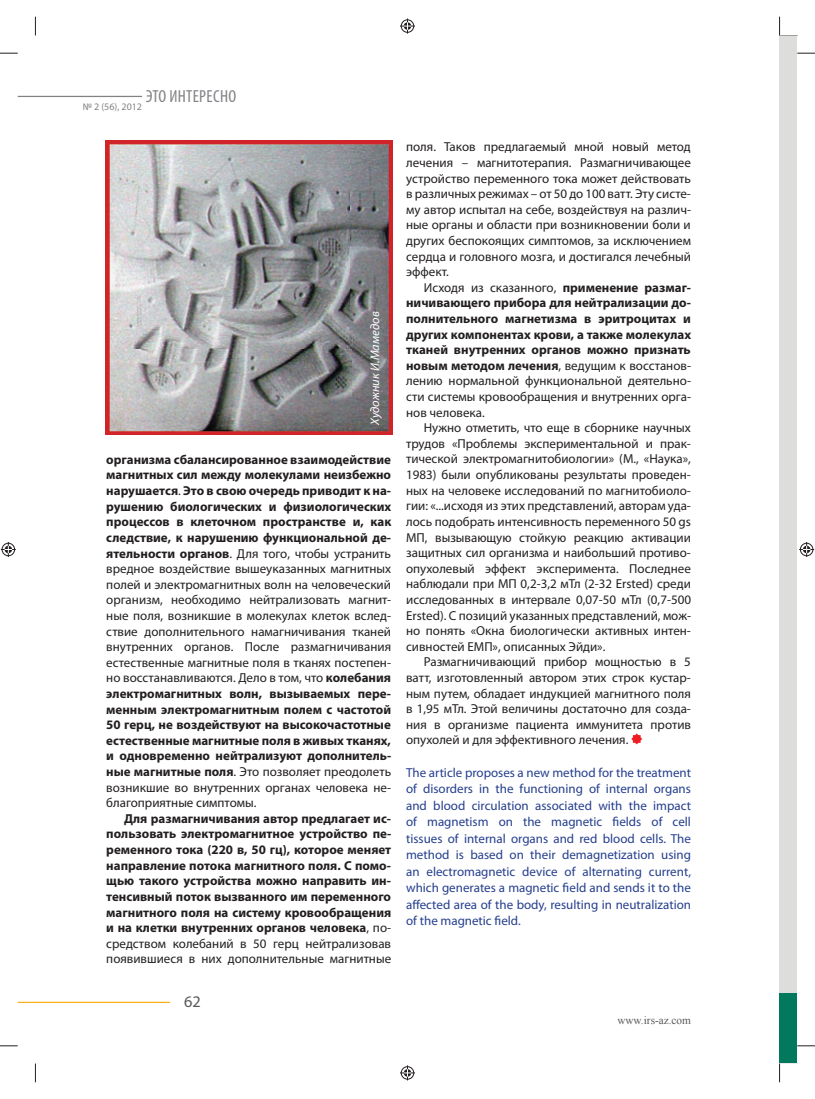
<style>
.page{position:relative;width:815px;height:1099px;background:#fff}
.page>*{position:absolute;margin:0;border:0;box-sizing:border-box;transform-origin:0 0}
.t1{font:condensed 17.5px "Myriad Pro";letter-spacing:.02em;color:#808285}
.t2{font:16.25px "Myriad Pro";color:#57585a}
.t3{font:700 13px/15.6px "Myriad Pro";color:#231f20;text-align:justify}
.t4{font:13px/15.6px "Myriad Pro";color:#231f20;text-align:justify}
.t5{font:13px/16.5px "Myriad Pro";color:#253f8e;text-align:justify}
.t6{font:italic 12.5px "Myriad Pro";color:#fff}
.t7{font:11.25px "Times New Roman";color:#57585a}
.t8{font:10px "Myriad Pro";color:#808285}
.s1{font-weight:400}
</style>
<div class="page">
<hr style="left:18px;top:96px;width:124px;height:1px;background:#808285">
<hr style="left:18px;top:1001px;width:152px;height:1px;background:#faaf18">
<svg style="left:631px;top:733px;width:11px;height:11px"></svg>
<img style="left:106px;top:140px;width:286px;height:294px">
<svg style="left:0;top:52px;width:18px;height:2px"></svg>
<svg style="left:0;top:1045px;width:18px;height:1px"></svg>
<svg style="left:35px;top:17px;width:1px;height:18px"></svg>
<svg style="left:35px;top:1063px;width:1px;height:19px"></svg>
<svg style="left:400px;top:19px;width:15px;height:15px"></svg>
<svg style="left:400px;top:1065px;width:15px;height:15px"></svg>
<svg style="left:1px;top:542px;width:15px;height:15px"></svg>
<svg style="left:779px;top:17px;width:36px;height:1065px"></svg>
<h1 class="t1" style="left:146px;top:90px;width:92px">ЭТО ИНТЕРЕСНО</h1>
<p class="t8" style="left:83px;top:102px;width:61px">№ 2 (56), 2012</p>
<p class="t6" style="left:370px;top:424px;width:115px;rotate:-90deg">Художник И.Мамедов</p>
<p class="t3" style="left:106px;top:453px;width:287px">организма сбалансированное взаимодействие магнитных сил между молекулами неизбежно нарушается<span class="s1">.</span> Это в свою очередь приводит к на&shy;рушению биологических и физиологических процессов в клеточном пространстве и, как следствие, к нарушению функциональной де&shy;ятельности органов<span class="s1">. Для того, чтобы устранить вредное воздействие вышеуказанных магнитных полей и электромагнитных волн на человеческий организм, необходимо нейтрализовать магнит&shy;ные поля, возникшие в молекулах клеток вслед&shy;ствие дополнительного намагничивания тканей внутренних органов. После размагничивания естественные магнитные поля в тканях постепен&shy;но восстанавливаются. Дело в том, что</span> колебания электромагнитных волн, вызываемых пере&shy;менным электромагнитным полем с частотой 50 герц, не воздействуют на высокочастотные естественные магнитные поля в живых тканях, и одновременно нейтрализуют дополнитель&shy;ные магнитные поля<span class="s1">. Это позволяет преодолеть возникшие во внутренних органах человека не&shy;благоприятные симптомы.</span></p>
<p class="t3" style="left:106px;top:811px;width:286px;text-indent:18px">Для размагничивания автор предлагает ис&shy;пользовать электромагнитное устройство пе&shy;ременного тока (220 в, 50 гц), которое меняет направление потока магнитного поля. С помо&shy;щью такого устройства можно направить ин&shy;тенсивный поток вызванного им переменного магнитного поля на систему кровообращения и на клетки внутренних органов человека<span class="s1">, по&shy;средством колебаний в 50 герц нейтрализовав появившиеся в них дополнительные магнитные</span></p>
<p class="t2" style="left:184px;top:995px;width:18px">62</p>
<p class="t4" style="left:406px;top:140px;width:286px">поля. Таков предлагаемый мной новый метод лечения – магнитотерапия. Размагничивающее устройство переменного тока может действовать в различных режимах – от 50 до 100 ватт. Эту систе&shy;му автор испытал на себе, воздействуя на различ&shy;ные органы и области при возникновении боли и других беспокоящих симптомов, за исключением сердца и головного мозга, и достигался лечебный эффект.</p>
<p class="t3" style="left:406px;top:281px;width:286px;text-indent:18px"><span class="s1">Исходя из сказанного,</span> применение размаг&shy;ничивающего прибора для нейтрализации до&shy;полнительного магнетизма в эритроцитах и других компонентах крови, а также молекулах тканей внутренних органов можно признать новым методом лечения<span class="s1">, ведущим к восстанов&shy;лению нормальной функциональной деятельно&shy;сти системы кровообращения и внутренних орга&shy;нов человека.</span></p>
<p class="t4" style="left:406px;top:421px;width:286px;text-indent:18px">Нужно отметить, что еще в сборнике научных трудов «Проблемы экспериментальной и прак&shy;тической электромагнитобиологии» (М., «Наука», 1983) были опубликованы результаты проведен&shy;ных на человеке исследований по магнитобиоло&shy;гии: «...исходя из этих представлений, авторам уда&shy;лось подобрать интенсивность переменного 50 gs МП, вызывающую стойкую реакцию активации защитных сил организма и наибольший противо&shy;опухолевый эффект эксперимента. Последнее наблюдали при МП 0,2-3,2 мТл (2-32 Ersted) среди исследованных в интервале 0,07-50 мТл (0,7-500<br>Ersted). С позиций указанных представлений, мож&shy;но понять «Окна биологически активных интен&shy;сивностей ЕМП», описанных Эйди».</p>
<p class="t4" style="left:406px;top:655px;width:286px;text-indent:18px">Размагничивающий прибор мощностью в 5 ватт, изготовленный автором этих строк кустар&shy;ным путем, обладает индукцией магнитного поля в 1,95 мТл. Этой величины достаточно для созда&shy;ния в организме пациента иммунитета против опухолей и для эффективного лечения.</p>
<p class="t5" style="left:406px;top:765px;width:286px">The article proposes a new method for the treatment of disorders in the functioning of internal organs and blood circulation associated with the impact of magnetism on the magnetic fields of cell tissues of internal organs and red blood cells. The method is based on their demagnetization using an electromagnetic device of alternating current, which generates a magnetic field and sends it to the affected area of the body, resulting in neutralization of the magnetic field.</p>
<p class="t7" style="left:617px;top:1013px;width:75px">www.irs-az.com</p>
</div>
